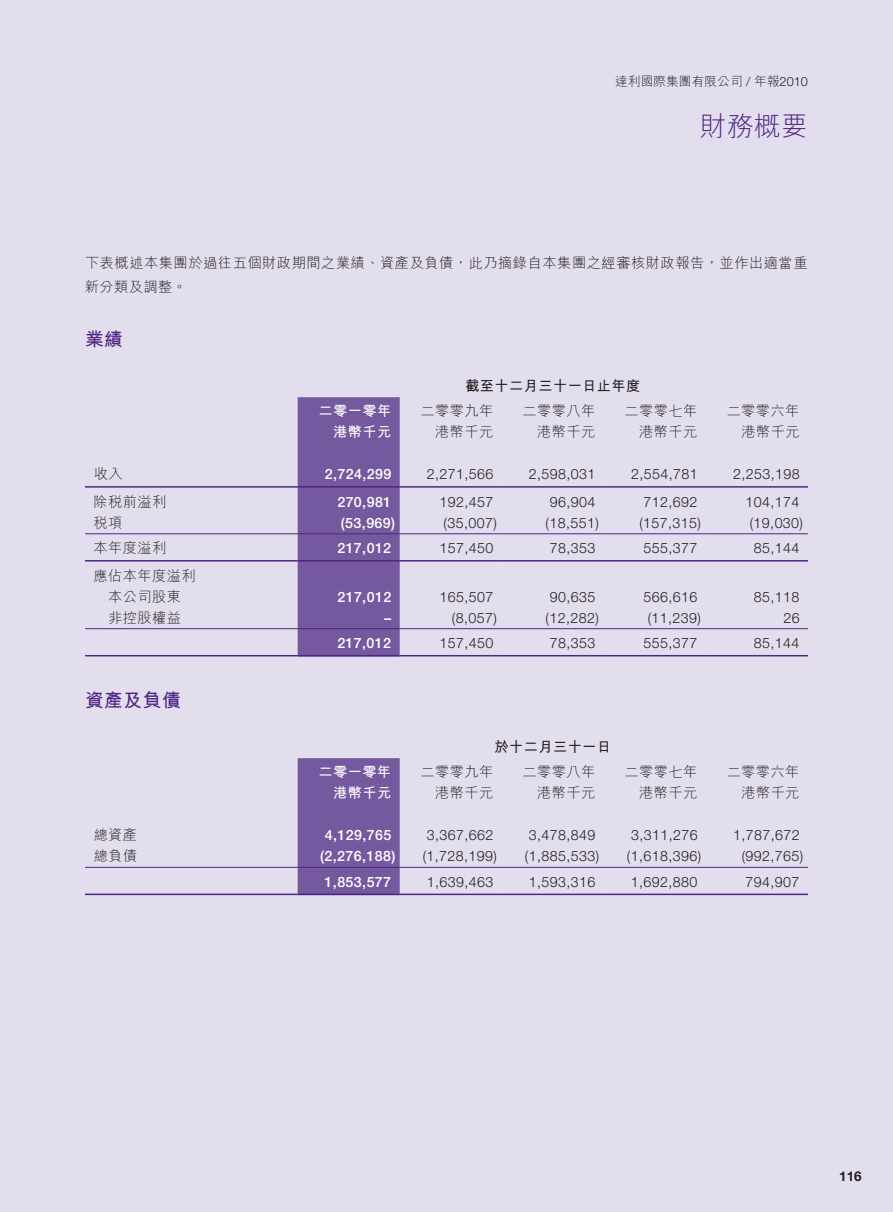
<style>
.page{position:relative;width:893px;height:1212px;background:#e3deed}
.page>*{position:absolute;margin:0;border:0;box-sizing:border-box;transform-origin:0 0}
.t1{font:300 27px "M Hei HK";color:#4e2582}
.t2{font:700 18.75px "M Hei HK";letter-spacing:.03em;color:#4e2582}
.t3{font:300 14.25px "Helvetica Neue LT Std";letter-spacing:.03em;color:#231f20}
.t4{font:300 14.25px/24px "M Hei HK";letter-spacing:.03em;color:#231f20}
.t5{font:500 14.25px "Helvetica Neue LT Std";letter-spacing:.03em;color:#fff}
.t6{font:700 14.25px "M Hei HK";letter-spacing:.03em;color:#231f20}
.t7{font:700 14.25px "M Hei HK";letter-spacing:.03em;color:#fff}
.t8{font:700 13.5px "Helvetica Neue LT Std";color:#231f20}
.t9{font:300 12.75px "M Hei HK";color:#231f20}
.s1{font-family:"Helvetica Neue LT Std"}
</style>
<div class="page">
<div style="left:298px;top:397px;width:102px;height:258px;background:#75599e"></div>
<hr style="left:85px;top:486px;width:213px;height:2px;background:#4e2582">
<hr style="left:298px;top:486px;width:102px;height:2px;background:#4e2582">
<hr style="left:400px;top:486px;width:102px;height:2px;background:#4e2582">
<hr style="left:502px;top:486px;width:102px;height:2px;background:#4e2582">
<hr style="left:604px;top:486px;width:102px;height:2px;background:#4e2582">
<hr style="left:706px;top:486px;width:102px;height:2px;background:#4e2582">
<hr style="left:85px;top:533px;width:213px;height:1px;background:#4e2582">
<hr style="left:298px;top:533px;width:102px;height:1px;background:#4e2582">
<hr style="left:400px;top:533px;width:102px;height:1px;background:#4e2582">
<hr style="left:502px;top:533px;width:102px;height:1px;background:#4e2582">
<hr style="left:604px;top:533px;width:102px;height:1px;background:#4e2582">
<hr style="left:706px;top:533px;width:102px;height:1px;background:#4e2582">
<hr style="left:85px;top:560px;width:213px;height:1px;background:#4e2582">
<hr style="left:298px;top:560px;width:102px;height:1px;background:#4e2582">
<hr style="left:400px;top:560px;width:102px;height:1px;background:#4e2582">
<hr style="left:502px;top:560px;width:102px;height:1px;background:#4e2582">
<hr style="left:604px;top:560px;width:102px;height:1px;background:#4e2582">
<hr style="left:706px;top:560px;width:102px;height:1px;background:#4e2582">
<hr style="left:85px;top:628px;width:213px;height:1px;background:#4e2582">
<hr style="left:298px;top:628px;width:102px;height:1px;background:#4e2582">
<hr style="left:400px;top:628px;width:102px;height:1px;background:#4e2582">
<hr style="left:502px;top:628px;width:102px;height:1px;background:#4e2582">
<hr style="left:604px;top:628px;width:102px;height:1px;background:#4e2582">
<hr style="left:706px;top:628px;width:102px;height:1px;background:#4e2582">
<hr style="left:85px;top:655px;width:213px;height:1px;background:#4e2582">
<hr style="left:298px;top:655px;width:102px;height:1px;background:#4e2582">
<hr style="left:400px;top:655px;width:102px;height:1px;background:#4e2582">
<hr style="left:502px;top:655px;width:102px;height:1px;background:#4e2582">
<hr style="left:604px;top:655px;width:102px;height:1px;background:#4e2582">
<hr style="left:706px;top:655px;width:102px;height:1px;background:#4e2582">
<div style="left:298px;top:758px;width:102px;height:135px;background:#75599e"></div>
<hr style="left:85px;top:867px;width:213px;height:1px;background:#4e2582">
<hr style="left:298px;top:867px;width:102px;height:1px;background:#4e2582">
<hr style="left:400px;top:867px;width:102px;height:1px;background:#4e2582">
<hr style="left:502px;top:867px;width:102px;height:1px;background:#4e2582">
<hr style="left:604px;top:867px;width:102px;height:1px;background:#4e2582">
<hr style="left:706px;top:867px;width:102px;height:1px;background:#4e2582">
<hr style="left:85px;top:893px;width:213px;height:2px;background:#4e2582">
<hr style="left:298px;top:893px;width:102px;height:2px;background:#4e2582">
<hr style="left:400px;top:893px;width:102px;height:2px;background:#4e2582">
<hr style="left:502px;top:893px;width:102px;height:2px;background:#4e2582">
<hr style="left:604px;top:893px;width:102px;height:2px;background:#4e2582">
<hr style="left:706px;top:893px;width:102px;height:2px;background:#4e2582">
<p class="t9" style="left:615px;top:72px;width:194px">達利國際集團有限公司 <span class="s1">/</span> 年報<span class="s1">2010</span></p>
<h1 class="t1" style="left:700px;top:107px;width:109px">財務概要</h1>
<p class="t4" style="left:85px;top:250px;width:724px">下表概述本集團於過往五個財政期間之業績、資產及負債，此乃摘錄自本集團之經審核財政報告，並作出適當重新分類及調整。</p>
<h2 class="t2" style="left:85px;top:325px;width:40px">業績</h2>
<p class="t6" style="left:465px;top:375px;width:177px">截至十二月三十一日止年度</p>
<p class="t4" style="left:727px;top:399px;width:74px">二零零六年</p>
<p class="t4" style="left:420px;top:399px;width:74px">二零零九年</p>
<p class="t4" style="left:522px;top:399px;width:74px">二零零八年</p>
<p class="t4" style="left:625px;top:399px;width:74px">二零零七年</p>
<p class="t7" style="left:318px;top:401px;width:74px">二零一零年</p>
<p class="t7" style="left:333px;top:422px;width:60px">港幣千元</p>
<p class="t4" style="left:435px;top:420px;width:60px">港幣千元</p>
<p class="t4" style="left:537px;top:420px;width:60px">港幣千元</p>
<p class="t4" style="left:639px;top:420px;width:60px">港幣千元</p>
<p class="t4" style="left:741px;top:420px;width:60px">港幣千元</p>
<p class="t4" style="left:94px;top:462px;width:30px">收入</p>
<p class="t5" style="left:325px;top:466px;width:68px">2,724,299</p>
<p class="t3" style="left:427px;top:466px;width:68px">2,271,566</p>
<p class="t3" style="left:529px;top:466px;width:68px">2,598,031</p>
<p class="t3" style="left:631px;top:466px;width:68px">2,554,781</p>
<p class="t3" style="left:733px;top:466px;width:68px">2,253,198</p>
<p class="t4" style="left:94px;top:489px;width:74px">除稅前溢利</p>
<p class="t5" style="left:337px;top:493px;width:55px">270,981</p>
<p class="t3" style="left:439px;top:493px;width:55px">192,457</p>
<p class="t3" style="left:550px;top:493px;width:47px">96,904</p>
<p class="t3" style="left:643px;top:493px;width:55px">712,692</p>
<p class="t3" style="left:746px;top:493px;width:55px">104,174</p>
<p class="t4" style="left:94px;top:510px;width:30px">稅項</p>
<p class="t5" style="left:341px;top:514px;width:56px">)53,969(</p>
<p class="t3" style="left:444px;top:514px;width:55px">)35,007(</p>
<p class="t3" style="left:546px;top:514px;width:55px">)18,551(</p>
<p class="t3" style="left:639px;top:514px;width:63px">)157,315(</p>
<p class="t3" style="left:750px;top:514px;width:55px">)19,030(</p>
<p class="t4" style="left:94px;top:534px;width:104px;line-height:27.5px">本年度溢利<br>應佔本年度溢利</p>
<p class="t5" style="left:337px;top:540px;width:55px">217,012</p>
<p class="t3" style="left:439px;top:539px;width:55px">157,450</p>
<p class="t3" style="left:550px;top:539px;width:47px">78,353</p>
<p class="t3" style="left:643px;top:539px;width:55px">555,377</p>
<p class="t3" style="left:754px;top:539px;width:47px">85,144</p>
<p class="t4" style="left:108px;top:584px;width:74px">本公司股東</p>
<p class="t5" style="left:337px;top:588px;width:55px">217,012</p>
<p class="t3" style="left:439px;top:588px;width:55px">165,507</p>
<p class="t3" style="left:550px;top:588px;width:47px">90,635</p>
<p class="t3" style="left:644px;top:588px;width:55px">566,616</p>
<p class="t3" style="left:754px;top:588px;width:47px">85,118</p>
<p class="t4" style="left:108px;top:605px;width:74px">非控股權益</p>
<p class="t5" style="left:384px;top:609px;width:9px">–</p>
<p class="t3" style="left:452px;top:609px;width:46px">)8,057(</p>
<p class="t3" style="left:546px;top:609px;width:55px">)12,282(</p>
<p class="t3" style="left:648px;top:609px;width:55px">)11,239(</p>
<p class="t3" style="left:783px;top:609px;width:18px">26</p>
<p class="t5" style="left:337px;top:635px;width:55px">217,012</p>
<p class="t3" style="left:439px;top:634px;width:55px">157,450</p>
<p class="t3" style="left:550px;top:634px;width:47px">78,353</p>
<p class="t3" style="left:643px;top:634px;width:55px">555,377</p>
<p class="t3" style="left:754px;top:634px;width:47px">85,144</p>
<h2 class="t2" style="left:85px;top:686px;width:97px">資產及負債</h2>
<p class="t6" style="left:494px;top:736px;width:118px">於十二月三十一日</p>
<p class="t7" style="left:318px;top:762px;width:74px">二零一零年</p>
<p class="t4" style="left:420px;top:759px;width:74px">二零零九年</p>
<p class="t4" style="left:522px;top:759px;width:74px">二零零八年</p>
<p class="t4" style="left:625px;top:759px;width:74px">二零零七年</p>
<p class="t4" style="left:727px;top:759px;width:74px">二零零六年</p>
<p class="t7" style="left:333px;top:783px;width:60px">港幣千元</p>
<p class="t4" style="left:435px;top:780px;width:60px">港幣千元</p>
<p class="t4" style="left:537px;top:780px;width:60px">港幣千元</p>
<p class="t4" style="left:639px;top:780px;width:60px">港幣千元</p>
<p class="t4" style="left:741px;top:780px;width:60px">港幣千元</p>
<p class="t4" style="left:94px;top:822px;width:45px">總資產</p>
<p class="t5" style="left:325px;top:827px;width:68px">4,129,765</p>
<p class="t3" style="left:427px;top:826px;width:68px">3,367,662</p>
<p class="t3" style="left:529px;top:826px;width:68px">3,478,849</p>
<p class="t3" style="left:631px;top:826px;width:68px">3,311,276</p>
<p class="t3" style="left:733px;top:826px;width:68px">1,787,672</p>
<p class="t4" style="left:94px;top:843px;width:45px">總負債</p>
<p class="t5" style="left:320px;top:848px;width:77px">)2,276,188(</p>
<p class="t3" style="left:423px;top:847px;width:76px">)1,728,199(</p>
<p class="t3" style="left:525px;top:847px;width:76px">)1,885,533(</p>
<p class="t3" style="left:627px;top:847px;width:76px">)1,618,396(</p>
<p class="t3" style="left:742px;top:847px;width:63px">)992,765(</p>
<p class="t5" style="left:325px;top:873px;width:68px">1,853,577</p>
<p class="t3" style="left:427px;top:873px;width:68px">1,639,463</p>
<p class="t3" style="left:529px;top:873px;width:68px">1,593,316</p>
<p class="t3" style="left:631px;top:873px;width:68px">1,692,880</p>
<p class="t3" style="left:746px;top:873px;width:55px">794,907</p>
<p class="t8" style="left:839px;top:1167px;width:24px">116</p>
</div>
